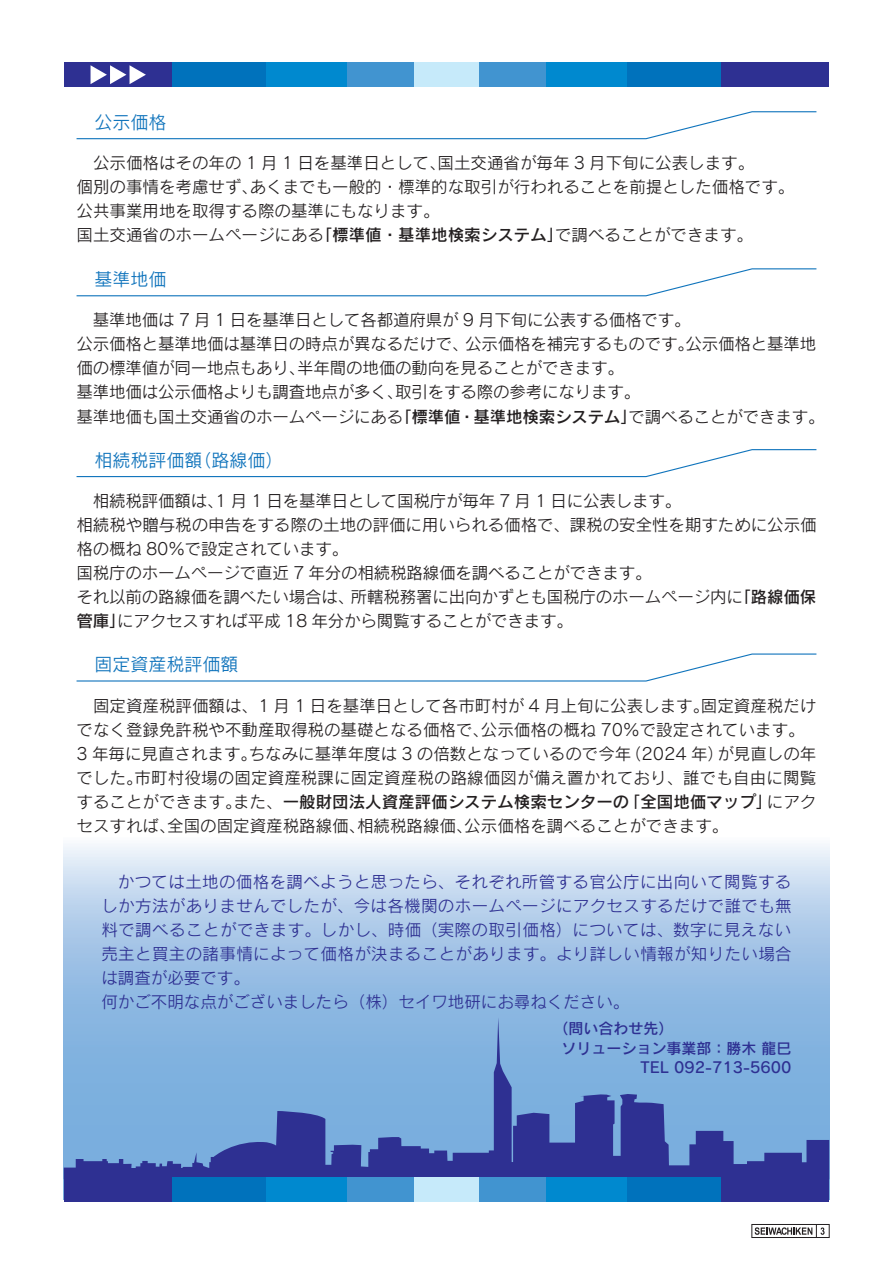
<style>
.page{position:relative;width:893px;height:1263px;background:#fff}
.page>*{position:absolute;margin:0;border:0;box-sizing:border-box;transform-origin:0 0}
.t1{font:18px "Rodin CID M";color:#1074bc}
.t2{font:16.5px/24px "Rodin CID M";letter-spacing:-.005em;color:#231f20}
.t3{font:16.5px/24px "Rodin CID M";letter-spacing:.02em;color:#2e3092}
.t4{font:15px "Rodin CID DB";color:#2e3092}
.s1{font-family:"Rodin CID DB"}
</style>
<div class="page">
<div style="left:752px;top:1224px;width:77px;height:14px;border:1px solid #231f20"></div>
<svg style="left:755px;top:1224px;width:70px;height:14px"></svg>
<div style="left:720px;top:62px;width:109px;height:24px;background:#2e3092"></div>
<div style="left:626px;top:62px;width:95px;height:24px;background:#0072bc"></div>
<div style="left:546px;top:62px;width:80px;height:24px;background:#0089cf"></div>
<div style="left:64px;top:62px;width:109px;height:24px;background:#2e3092"></div>
<div style="left:172px;top:62px;width:95px;height:24px;background:#0072bc"></div>
<div style="left:267px;top:62px;width:80px;height:24px;background:#0089cf"></div>
<div style="left:406px;top:62px;width:79px;height:24px;background:#c6eafa"></div>
<div style="left:347px;top:62px;width:67px;height:24px;background:#4194d0"></div>
<div style="left:479px;top:62px;width:67px;height:24px;background:#4194d0"></div>
<svg style="left:91px;top:65px;width:55px;height:19px"></svg>
<svg style="left:64px;top:844px;width:765px;height:173px;background:#b2ceea"></svg>
<svg style="left:64px;top:1017px;width:765px;height:160px;background:#6d94cd"></svg>
<div style="left:720px;top:1177px;width:109px;height:25px;background:#2e3092"></div>
<div style="left:626px;top:1177px;width:95px;height:25px;background:#0072bc"></div>
<div style="left:546px;top:1177px;width:80px;height:25px;background:#0089cf"></div>
<div style="left:64px;top:1177px;width:109px;height:25px;background:#2e3092"></div>
<div style="left:172px;top:1177px;width:95px;height:25px;background:#0072bc"></div>
<div style="left:267px;top:1177px;width:80px;height:25px;background:#0089cf"></div>
<div style="left:406px;top:1177px;width:79px;height:25px;background:#c6eafa"></div>
<div style="left:347px;top:1177px;width:67px;height:25px;background:#4194d0"></div>
<div style="left:479px;top:1177px;width:67px;height:25px;background:#4194d0"></div>
<svg style="left:76px;top:268px;width:741px;height:29px"></svg>
<svg style="left:76px;top:449px;width:741px;height:29px"></svg>
<svg style="left:76px;top:111px;width:741px;height:29px"></svg>
<svg style="left:76px;top:653px;width:741px;height:29px"></svg>
<p class="t1" style="left:77px;top:111px;width:91px">　公示価格</p>
<p class="t2" style="left:77px;top:151px;width:719px">　公示価格はその年の 1 月 1 日を基準日として、国土交通省が毎年 3 月下旬に公表します。<br>個別の事情を考慮せず、あくまでも一般的・標準的な取引が行われることを前提とした価格です。公共事業用地を取得する際の基準にもなります。<br>国土交通省のホームページにある<span class="s1">「標準値・基準地検索システム」</span>で調べることができます。</p>
<p class="t1" style="left:77px;top:268px;width:91px">　基準地価</p>
<p class="t2" style="left:77px;top:308px;width:750px">　基準地価は 7 月 1 日を基準日として各都道府県が 9 月下旬に公表する価格です。<br>公示価格と基準地価は基準日の時点が異なるだけで、公示価格を補完するものです。公示価格と基準地価の標準値が同一地点もあり、半年間の地価の動向を見ることができます。<br>基準地価は公示価格よりも調査地点が多く、取引をする際の参考になります。<br>基準地価も国土交通省のホームページにある<span class="s1">「標準値・基準地検索システム」</span>で調べることができます。</p>
<p class="t1" style="left:77px;top:449px;width:209px">　相続税評価額（路線価）</p>
<p class="t2" style="left:77px;top:489px;width:742px">　相続税評価額は、1 月 1 日を基準日として国税庁が毎年 7 月 1 日に公表します。<br>相続税や贈与税の申告をする際の土地の評価に用いられる価格で、課税の安全性を期すために公示価格の概ね 80％で設定されています。<br>国税庁のホームページで直近 7 年分の相続税路線価を調べることができます。<br>それ以前の路線価を調べたい場合は、所轄税務署に出向かずとも国税庁のホームページ内に<span class="s1">「路線価保管庫」</span>にアクセスすれば平成 18 年分から閲覧することができます。</p>
<p class="t1" style="left:77px;top:653px;width:164px">　固定資産税評価額</p>
<p class="t2" style="left:77px;top:693px;width:741px">　固定資産税評価額は、1 月 1 日を基準日として各市町村が 4 月上旬に公表します。固定資産税だけでなく登録免許税や不動産取得税の基礎となる価格で、公示価格の概ね 70％で設定されています。3 年毎に見直されます。ちなみに基準年度は 3 の倍数となっているので今年（2024 年）が見直しの年でした。市町村役場の固定資産税課に固定資産税の路線価図が備え置かれており、誰でも自由に閲覧することができます。また、<span class="s1">一般財団法人資産評価システム検索センターの「全国地価マップ」</span>にアクセスすれば、全国の固定資産税路線価、相続税路線価、公示価格を調べることができます。</p>
<p class="t3" style="left:101px;top:870px;width:692px">　かつては土地の価格を調べようと思ったら、それぞれ所管する官公庁に出向いて閲覧するしか方法がありませんでしたが、今は各機関のホームページにアクセスするだけで誰でも無料で調べることができます。しかし、時価（実際の取引価格）については、数字に見えない売主と買主の諸事情によって価格が決まることがあります。より詳しい情報が知りたい場合は調査が必要です。　<br>何かご不明な点がございましたら（株）セイワ地研にお尋ねください。</p>
<p class="t4" style="left:553px;top:1018px;width:129px">（問い合わせ先）　</p>
<p class="t4" style="left:561px;top:1038px;width:232px">ソリューション事業部：勝木 龍巳</p>
<p class="t4" style="left:641px;top:1058px;width:152px">TEL 092-713-5600</p>
</div>
